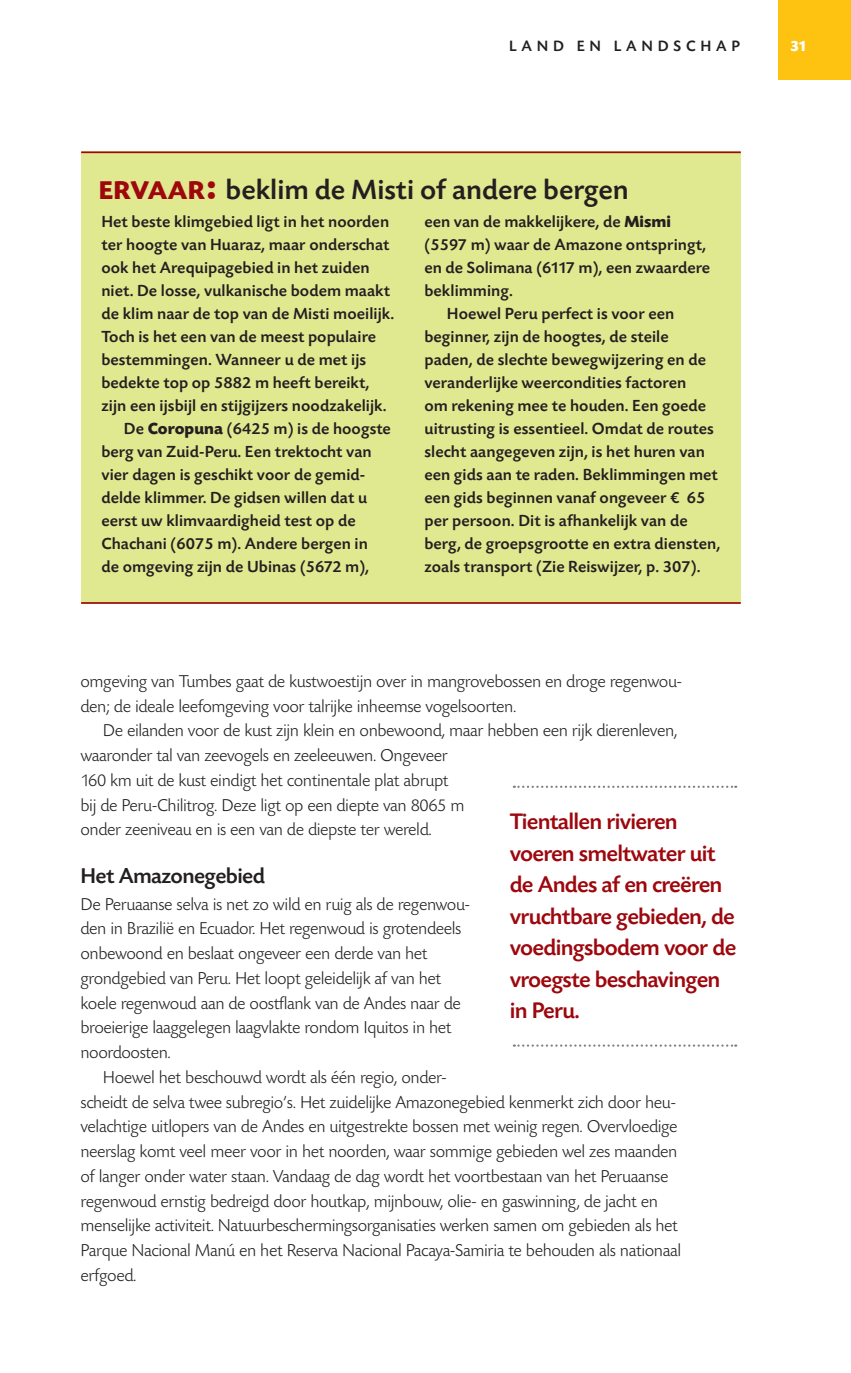
<style>
.page{position:relative;width:851px;height:1373px;background:#fff}
.page>*{position:absolute;margin:0;border:0;box-sizing:border-box;transform-origin:0 0}
.t1{font:500 29.25px "Today SBOP";color:#231f20}
.t2{font:700 27px "Today SBOP";color:#9d070d}
.t3{font:500 23.62px/31.5px "Today SBOP";letter-spacing:-.03em;color:#9d070d}
.t4{font:500 22.5px "Today SBOP";letter-spacing:-.025em;color:#231f20}
.t5{font:300 18px "Today SBOP";letter-spacing:-.025em;color:#231f20}
.t6{font:500 16.88px "Today SBOP";letter-spacing:.005em;color:#231f20}
.t7{font:500 15.75px "Today SBOP";letter-spacing:.3em;color:#231f20}
.t8{font:700 15.75px "Today SBOP";color:#fff}
.s1{font-weight:700;font-size:38.25px;color:#9d070d}
.s2{font-weight:700}
</style>
<div class="page">
<div style="left:778px;top:0;width:72px;height:79px;background:#fec210"></div>
<div style="left:81px;top:151px;width:659px;height:453px;background:#e0e890"></div>
<hr style="left:81px;top:151px;width:659px;height:2px;background:#9d070d">
<hr style="left:81px;top:602px;width:659px;height:2px;background:#9d070d">
<svg style="left:513px;top:785px;width:222px;height:3px"></svg>
<svg style="left:513px;top:1044px;width:222px;height:2px"></svg>
<p class="t7" style="left:509px;top:37px;width:205px">La nd en la ndschap</p>
<p class="t8" style="left:789px;top:37px;width:19px">31</p>
<p class="t2" style="left:99px;top:176px;width:19px">ERVAAR</p>
<p class="t1" style="left:205px;top:174px;width:424px"><span class="s1">:</span> beklim de Misti of andere bergen</p>
<p class="t6" style="left:101px;top:213px;width:289px">Het beste klimgebied ligt in het noorden</p>
<p class="t6" style="left:101px;top:236px;width:289px">ter hoogte van Huaraz, maar onderschat</p>
<p class="t6" style="left:101px;top:259px;width:269px">ook het Arequipagebied in het zuiden</p>
<p class="t6" style="left:101px;top:282px;width:290px">niet. De losse, vulkanische bodem maakt</p>
<p class="t6" style="left:101px;top:305px;width:294px">de klim naar de top van de Misti moeilijk.</p>
<p class="t6" style="left:101px;top:328px;width:276px">Toch is het een van de meest populaire</p>
<p class="t6" style="left:101px;top:351px;width:266px">bestemmingen. Wanneer u de met ijs</p>
<p class="t6" style="left:101px;top:374px;width:269px">bedekte top op 5882 m heeft bereikt,</p>
<p class="t6" style="left:101px;top:396px;width:286px">zijn een ijsbijl en stijgijzers noodzakelijk.</p>
<p class="t6" style="left:124px;top:419px;width:268px">De <span class="s2">Coropuna</span> (6425 m) is de hoogste</p>
<p class="t6" style="left:101px;top:442px;width:272px">berg van Zuid-Peru. Een trektocht van</p>
<p class="t6" style="left:101px;top:465px;width:265px">vier dagen is geschikt voor de gemid-</p>
<p class="t6" style="left:101px;top:488px;width:267px">delde klimmer. De gidsen willen dat u</p>
<p class="t6" style="left:101px;top:511px;width:256px">eerst uw klimvaardigheid test op de</p>
<p class="t6" style="left:101px;top:534px;width:268px">Chachani (6075 m). Andere bergen in</p>
<p class="t6" style="left:101px;top:557px;width:269px">de omgeving zijn de Ubinas (5672 m),</p>
<p class="t6" style="left:424px;top:213px;width:248px">een van de makkelijkere, de <span class="s2">Mismi</span></p>
<p class="t6" style="left:424px;top:236px;width:283px">(5597 m) waar de Amazone ontspringt,</p>
<p class="t6" style="left:424px;top:259px;width:287px">en de Solimana (6117 m), een zwaardere</p>
<p class="t6" style="left:424px;top:282px;width:90px">beklimming.</p>
<p class="t6" style="left:447px;top:305px;width:229px">Hoewel Peru perfect is voor een</p>
<p class="t6" style="left:424px;top:328px;width:245px">beginner, zijn de hoogtes, de steile</p>
<p class="t6" style="left:424px;top:351px;width:283px">paden, de slechte bewegwijzering en de</p>
<p class="t6" style="left:424px;top:374px;width:263px">veranderlijke weercondities factoren</p>
<p class="t6" style="left:424px;top:396px;width:283px">om rekening mee te houden. Een goede</p>
<p class="t6" style="left:424px;top:419px;width:291px">uitrusting is essentieel. Omdat de routes</p>
<p class="t6" style="left:424px;top:442px;width:282px">slecht aangegeven zijn, is het huren van</p>
<p class="t6" style="left:424px;top:465px;width:295px">een gids aan te raden. Beklimmingen met</p>
<p class="t6" style="left:424px;top:488px;width:282px">een gids beginnen vanaf ongeveer € 65</p>
<p class="t6" style="left:424px;top:511px;width:264px">per persoon. Dit is afhankelijk van de</p>
<p class="t6" style="left:424px;top:534px;width:297px">berg, de groepsgrootte en extra diensten,</p>
<p class="t6" style="left:424px;top:557px;width:277px">zoals transport (Zie Reiswijzer, p. 307).</p>
<p class="t5" style="left:80px;top:671px;width:603px">omgeving van Tumbes gaat de kustwoestijn over in mangrovebossen en droge regenwou-</p>
<p class="t5" style="left:80px;top:696px;width:437px">den; de ideale leefomgeving voor talrijke inheemse vogelsoorten.</p>
<p class="t5" style="left:103px;top:721px;width:576px">De eilanden voor de kust zijn klein en onbewoond, maar hebben een rijk dierenleven,</p>
<p class="t5" style="left:80px;top:746px;width:368px">waaronder tal van zeevogels en zeeleeuwen. Ongeveer</p>
<p class="t5" style="left:80px;top:770px;width:369px">160 km uit de kust eindigt het continentale plat abrupt</p>
<p class="t5" style="left:80px;top:795px;width:385px">bij de Peru-Chilitrog. Deze ligt op een diepte van 8065 m</p>
<p class="t5" style="left:80px;top:820px;width:353px">onder zeeniveau en is een van de diepste ter wereld.</p>
<p class="t4" style="left:80px;top:863px;width:186px">Het Amazonegebied</p>
<p class="t5" style="left:80px;top:894px;width:391px">De Peruaanse selva is net zo wild en ruig als de regenwou-</p>
<p class="t5" style="left:80px;top:919px;width:382px">den in Brazilië en Ecuador. Het regenwoud is grotendeels</p>
<p class="t5" style="left:80px;top:944px;width:348px">onbewoond en beslaat ongeveer een derde van het</p>
<p class="t5" style="left:80px;top:968px;width:362px">grondgebied van Peru. Het loopt geleidelijk af van het</p>
<p class="t5" style="left:80px;top:993px;width:382px">koele regenwoud aan de oostflank van de Andes naar de</p>
<p class="t5" style="left:80px;top:1018px;width:372px">broeierige laaggelegen laagvlakte rondom Iquitos in het</p>
<p class="t5" style="left:80px;top:1043px;width:92px">noordoosten.</p>
<p class="t5" style="left:103px;top:1067px;width:345px">Hoewel het beschouwd wordt als één regio, onder-</p>
<p class="t5" style="left:80px;top:1092px;width:596px">scheidt de selva twee subregio’s. Het zuidelijke Amazonegebied kenmerkt zich door heu-</p>
<p class="t5" style="left:80px;top:1117px;width:598px">velachtige uitlopers van de Andes en uitgestrekte bossen met weinig regen. Overvloedige</p>
<p class="t5" style="left:80px;top:1142px;width:598px">neerslag komt veel meer voor in het noorden, waar sommige gebieden wel zes maanden</p>
<p class="t5" style="left:80px;top:1166px;width:589px">of langer onder water staan. Vandaag de dag wordt het voortbestaan van het Peruaanse</p>
<p class="t5" style="left:80px;top:1191px;width:579px">regenwoud ernstig bedreigd door houtkap, mijnbouw, olie- en gaswinning, de jacht en</p>
<p class="t5" style="left:80px;top:1216px;width:598px">menselijke activiteit. Natuurbeschermingsorganisaties werken samen om gebieden als het</p>
<p class="t5" style="left:80px;top:1241px;width:602px">Parque Nacional Manú en het Reserva Nacional Pacaya-Samiria te behouden als nationaal</p>
<p class="t5" style="left:80px;top:1265px;width:57px">erfgoed.</p>
<p class="t3" style="left:509px;top:806px;width:228px">Tientallen rivieren voeren smeltwater uit de Andes af en creëren vruchtbare gebieden, de voedingsbodem voor de vroegste beschavingen in Peru.</p>
</div>
